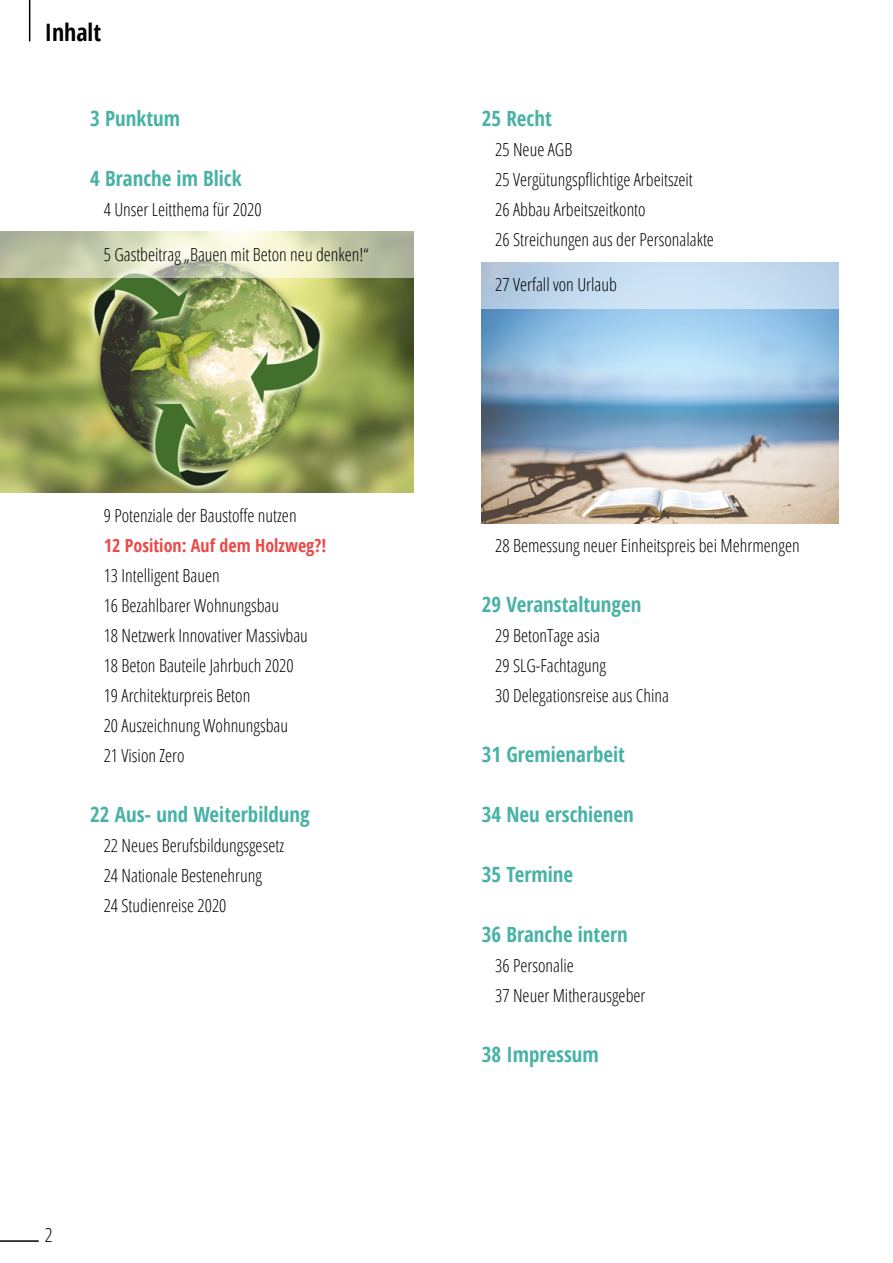
<style>
.page{position:relative;width:893px;height:1263px;background:#fff}
.page>*{position:absolute;margin:0;border:0;box-sizing:border-box;transform-origin:0 0}
.t1{font:700 condensed 24px "Open Sans";color:#000}
.t2{font:700 condensed 21px "Open Sans";color:#48b2a5}
.t3{font:300 condensed 19.5px "Open Sans";color:#000}
.t4{font:300 condensed 18px/30px "Open Sans";color:#000}
.t5{font:700 condensed 18px "Open Sans";color:#e94a47}
</style>
<div class="page">
<img style="left:482px;top:308px;width:357px;height:215px">
<svg style="left:482px;top:262px;width:357px;height:46px;background:#c2d8ed"></svg>
<img style="left:0;top:278px;width:414px;height:215px">
<svg style="left:0;top:232px;width:414px;height:46px;background:#d1d5b8"></svg>
<hr style="left:0;top:1240px;width:39px;height:2px;background:#000">
<hr style="left:29px;top:0;width:1px;height:41px;background:#000">
<h1 class="t1" style="left:45px;top:16px;width:58px">Inhalt</h1>
<p class="t2" style="left:90px;top:104px;width:91px">3 Punktum</p>
<p class="t2" style="left:90px;top:164px;width:153px">4 Branche im Blick</p>
<p class="t4" style="left:104px;top:194px;width:159px">4 Unser Leitthema für 2020</p>
<p class="t4" style="left:104px;top:239px;width:266px">5 Gastbeitrag „Bauen mit Beton neu denken!“</p>
<p class="t4" style="left:104px;top:500px;width:194px">9 Potenziale der Baustoffe nutzen</p>
<p class="t5" style="left:104px;top:533px;width:224px">12 Position: Auf dem Holzweg?!</p>
<p class="t4" style="left:104px;top:560px;width:206px">13 Intelligent Bauen<br>16 Bezahlbarer Wohnungsbau<br>18 Netzwerk Innovativer Massivbau<br>18 Beton Bauteile Jahrbuch 2020<br>19 Architekturpreis Beton<br>20 Auszeichnung Wohnungsbau<br>21 Vision Zero</p>
<p class="t2" style="left:90px;top:800px;width:221px">22 Aus- und Weiterbildung</p>
<p class="t4" style="left:104px;top:830px;width:182px">22 Neues Berufsbildungsgesetz<br>24 Nationale Bestenehrung<br>24 Studienreise 2020</p>
<p class="t3" style="left:45px;top:1221px;width:9px">2</p>
<p class="t2" style="left:482px;top:104px;width:72px">25 Recht</p>
<p class="t4" style="left:495px;top:134px;width:220px">25 Neue AGB<br>25 Vergütungspflichtige Arbeitszeit<br>26 Abbau Arbeitszeitkonto<br>26 Streichungen aus der Personalakte</p>
<p class="t4" style="left:495px;top:269px;width:123px">27 Verfall von Urlaub</p>
<p class="t4" style="left:495px;top:530px;width:306px">28 Bemessung neuer Einheitspreis bei Mehrmengen</p>
<p class="t2" style="left:482px;top:590px;width:161px">29 Veranstaltungen</p>
<p class="t4" style="left:495px;top:620px;width:175px">29 BetonTage asia<br>29 SLG-Fachtagung<br>30 Delegationsreise aus China</p>
<p class="t2" style="left:482px;top:740px;width:145px">31 Gremienarbeit</p>
<p class="t2" style="left:482px;top:800px;width:153px">34 Neu erschienen</p>
<p class="t2" style="left:482px;top:860px;width:93px">35 Termine</p>
<p class="t2" style="left:482px;top:920px;width:148px">36 Branche intern</p>
<p class="t4" style="left:495px;top:950px;width:152px">36 Personalie<br>37 Neuer Mitherausgeber</p>
<p class="t2" style="left:482px;top:1040px;width:119px">38 Impressum</p>
</div>
